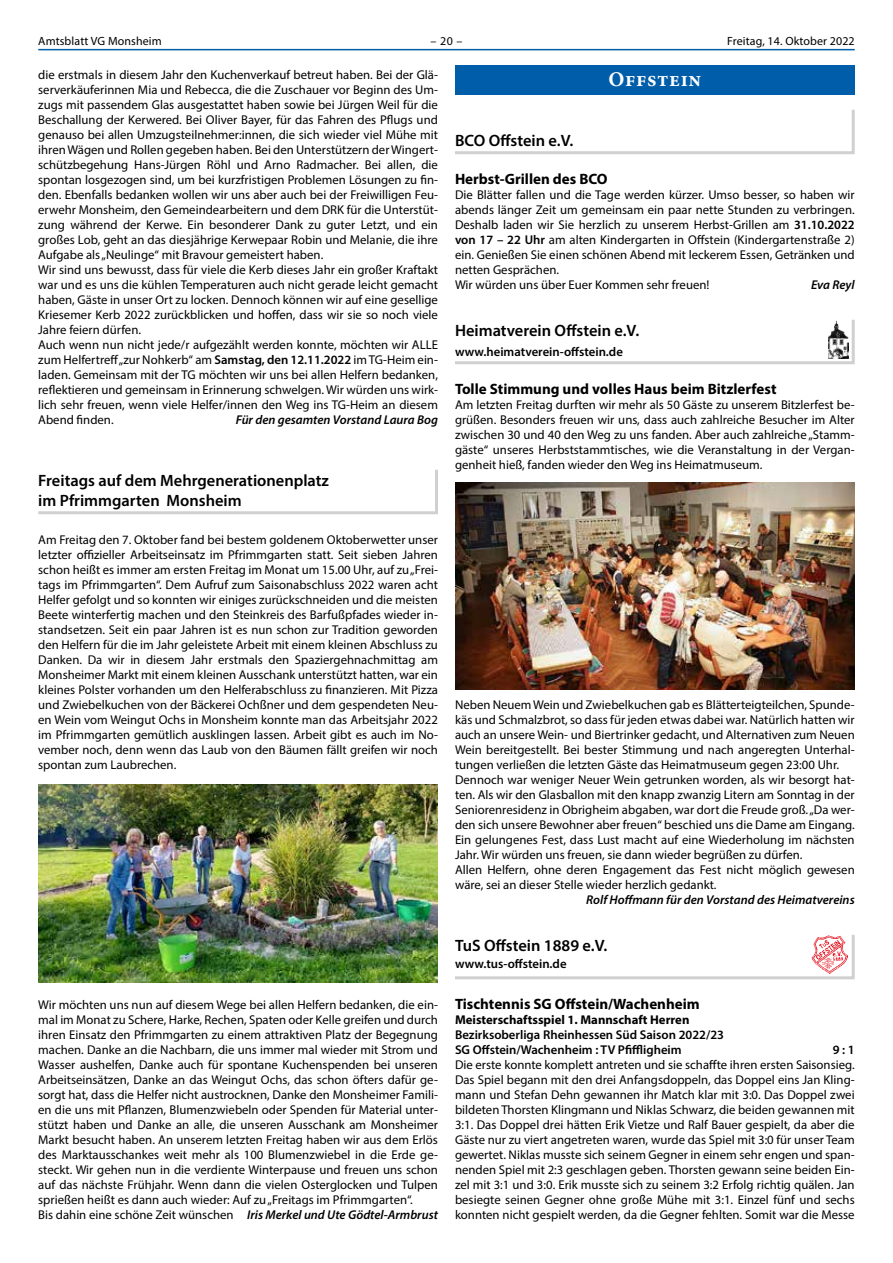
<style>
.page{position:relative;width:893px;height:1263px;background:#fff}
.page>*{position:absolute;margin:0;border:0;box-sizing:border-box;transform-origin:0 0}
.t1{font:700 20.85px "Minion Pro";letter-spacing:.03em;color:#fff}
.t2{font:600 16.5px/19.5px "Myriad Pro";color:#000}
.t3{font:700 15px "Myriad Pro";color:#000}
.t4{font:12.75px/15px "Myriad Pro";color:#000}
.t5{font:600 12.75px/15px "Myriad Pro";color:#000}
.t6{font:italic 600 12.75px "Myriad Pro";color:#000}
.t7{font:700 12.75px "Myriad Pro";color:#000}
.t8{font:12px "Myriad Pro";letter-spacing:.01em;color:#000}
.s1{font-weight:600}
.s2{font-weight:600;font-style:italic}
</style>
<div class="page">
<hr style="left:38px;top:49px;width:817px;height:1px;background:#005da9">
<svg style="left:38px;top:469px;width:400px;height:46px"></svg>
<div style="left:455px;top:65px;width:400px;height:29px;background:#005da9"></div>
<svg style="left:455px;top:109px;width:400px;height:46px"></svg>
<svg style="left:455px;top:935px;width:400px;height:45px"></svg>
<img style="left:811px;top:935px;width:37px;height:38px">
<img style="left:455px;top:482px;width:400px;height:208px">
<svg style="left:455px;top:319px;width:400px;height:46px"></svg>
<img style="left:828px;top:319px;width:20px;height:39px">
<img style="left:38px;top:784px;width:400px;height:199px">
<p class="t8" style="left:38px;top:34px;width:125px">Amtsblatt VG Monsheim</p>
<p class="t8" style="left:431px;top:34px;width:33px">– 20 –</p>
<p class="t8" style="left:727px;top:34px;width:129px">Freitag, 14. Oktober 2022</p>
<p class="t4" style="left:38px;top:67px;width:401px">die erstmals in diesem Jahr den Kuchenverkauf betreut haben. Bei der Glä&shy;serverkäuferinnen Mia und Rebecca, die die Zuschauer vor Beginn des Um&shy;zugs mit passendem Glas ausgestattet haben sowie bei Jürgen Weil für die Beschallung der Kerwered. Bei Oliver Bayer, für das Fahren des Pflugs und genauso bei allen Umzugsteilnehmer:innen, die sich wieder viel Mühe mit ihren Wägen und Rollen gegeben haben. Bei den Unterstützern der Wingert&shy;schützbegehung Hans-Jürgen Röhl und Arno Radmacher. Bei allen, die spontan losgezogen sind, um bei kurzfristigen Problemen Lösungen zu fin&shy;den. Ebenfalls bedanken wollen wir uns aber auch bei der Freiwilligen Feu&shy;erwehr Monsheim, den Gemeindearbeitern und dem DRK für die Unterstüt&shy;zung während der Kerwe. Ein besonderer Dank zu guter Letzt, und ein großes Lob, geht an das diesjährige Kerwepaar Robin und Melanie, die ihre Aufgabe als „Neulinge“ mit Bravour gemeistert haben.<br>Wir sind uns bewusst, dass für viele die Kerb dieses Jahr ein großer Kraftakt war und es uns die kühlen Temperaturen auch nicht gerade leicht gemacht haben, Gäste in unser Ort zu locken. Dennoch können wir auf eine gesellige Kriesemer Kerb 2022 zurückblicken und hoffen, dass wir sie so noch viele Jahre feiern dürfen.<br>Auch wenn nun nicht jede/r aufgezählt werden konnte, möchten wir ALLE zum Helfertreff „zur Nohkerb“ am <span class="s1">Samstag, den 12.11.2022</span> im TG-Heim ein&shy;laden. Gemeinsam mit der TG möchten wir uns bei allen Helfern bedanken, reflektieren und gemeinsam in Erinnerung schwelgen. Wir würden uns wirk&shy;lich sehr freuen, wenn viele Helfer/innen den Weg ins TG-Heim an diesem Abend finden.</p>
<p class="t6" style="left:236px;top:412px;width:204px">Für den gesamten Vorstand Laura Bog</p>
<p class="t2" style="left:38px;top:470px;width:292px">Freitags auf dem Mehrgenerationenplatz im Pfrimmgarten Monsheim</p>
<p class="t4" style="left:38px;top:532px;width:401px;text-align:justify">Am Freitag den 7. Oktober fand bei bestem goldenem Oktoberwetter unser letzter offizieller Arbeitseinsatz im Pfrimmgarten statt. Seit sieben Jahren schon heißt es immer am ersten Freitag im Monat um 15.00 Uhr, auf zu „Frei&shy;tags im Pfrimmgarten“. Dem Aufruf zum Saisonabschluss 2022 waren acht Helfer gefolgt und so konnten wir einiges zurückschneiden und die meisten Beete winterfertig machen und den Steinkreis des Barfußpfades wieder in&shy;standsetzen. Seit ein paar Jahren ist es nun schon zur Tradition geworden den Helfern für die im Jahr geleistete Arbeit mit einem kleinen Abschluss zu Danken. Da wir in diesem Jahr erstmals den Spaziergehnachmittag am Monsheimer Markt mit einem kleinen Ausschank unterstützt hatten, war ein kleines Polster vorhanden um den Helferabschluss zu finanzieren. Mit Pizza und Zwiebelkuchen von der Bäckerei Ochßner und dem gespendeten Neu&shy;en Wein vom Weingut Ochs in Monsheim konnte man das Arbeitsjahr 2022 im Pfrimmgarten gemütlich ausklingen lassen. Arbeit gibt es auch im No&shy;vember noch, denn wenn das Laub von den Bäumen fällt greifen wir noch spontan zum Laubrechen.</p>
<p class="t4" style="left:38px;top:997px;width:401px">Wir möchten uns nun auf diesem Wege bei allen Helfern bedanken, die ein&shy;mal im Monat zu Schere, Harke, Rechen, Spaten oder Kelle greifen und durch ihren Einsatz den Pfrimmgarten zu einem attraktiven Platz der Begegnung machen. Danke an die Nachbarn, die uns immer mal wieder mit Strom und Wasser aushelfen, Danke auch für spontane Kuchenspenden bei unseren Arbeitseinsätzen, Danke an das Weingut Ochs, das schon öfters dafür ge&shy;sorgt hat, dass die Helfer nicht austrocknen, Danke den Monsheimer Famili&shy;en die uns mit Pflanzen, Blumenzwiebeln oder Spenden für Material unter&shy;stützt haben und Danke an alle, die unseren Ausschank am Monsheimer Markt besucht haben. An unserem letzten Freitag haben wir aus dem Erlös des Marktausschankes weit mehr als 100 Blumenzwiebel in die Erde ge&shy;steckt. Wir gehen nun in die verdiente Winterpause und freuen uns schon auf das nächste Frühjahr. Wenn dann die vielen Osterglocken und Tulpen sprießen heißt es dann auch wieder: Auf zu „Freitags im Pfrimmgarten“.<br>Bis dahin eine schöne Zeit wünschen <span class="s2">Iris Merkel und Ute Gödtel-Armbrust</span></p>
<p class="t2" style="left:455px;top:130px;width:120px">BCO Offstein e.V.</p>
<h1 class="t1" style="left:609px;top:64px;width:94px">Offstein</h1>
<p class="t3" style="left:455px;top:169px;width:154px">Herbst-Grillen des BCO</p>
<p class="t4" style="left:455px;top:187px;width:401px">Die Blätter fallen und die Tage werden kürzer. Umso besser, so haben wir abends länger Zeit um gemeinsam ein paar nette Stunden zu verbringen.<br>Deshalb laden wir Sie herzlich zu unserem Herbst-Grillen am <span class="s1">31.10.2022 von 17 – 22 Uhr</span> am alten Kindergarten in Offstein (Kindergartenstraße 2) ein. Genießen Sie einen schönen Abend mit leckerem Essen, Getränken und netten Gesprächen.<br>Wir würden uns über Euer Kommen sehr freuen!</p>
<p class="t6" style="left:811px;top:277px;width:45px">Eva Reyl</p>
<p class="t2" style="left:455px;top:320px;width:186px">Heimatverein Offstein e.V.</p>
<p class="t5" style="left:455px;top:343px;width:169px">www.heimatverein-offstein.de</p>
<p class="t3" style="left:455px;top:379px;width:323px">Tolle Stimmung und volles Haus beim Bitzlerfest</p>
<p class="t4" style="left:455px;top:397px;width:401px;text-align:justify">Am letzten Freitag durften wir mehr als 50 Gäste zu unserem Bitzlerfest be&shy;grüßen. Besonders freuen wir uns, dass auch zahlreiche Besucher im Alter zwischen 30 und 40 den Weg zu uns fanden. Aber auch zahlreiche „Stamm&shy;gäste“ unseres Herbststammtisches, wie die Veranstaltung in der Vergan&shy;genheit hieß, fanden wieder den Weg ins Heimatmuseum.</p>
<p class="t4" style="left:455px;top:697px;width:401px">Neben Neuem Wein und Zwiebelkuchen gab es Blätterteigteilchen, Spunde&shy;käs und Schmalzbrot, so dass für jeden etwas dabei war. Natürlich hatten wir auch an unsere Wein- und Biertrinker gedacht, und Alternativen zum Neuen Wein bereitgestellt. Bei bester Stimmung und nach angeregten Unterhal&shy;tungen verließen die letzten Gäste das Heimatmuseum gegen 23:00 Uhr.<br>Dennoch war weniger Neuer Wein getrunken worden, als wir besorgt hat&shy;ten. Als wir den Glasballon mit den knapp zwanzig Litern am Sonntag in der Seniorenresidenz in Obrigheim abgaben, war dort die Freude groß. „Da wer&shy;den sich unsere Bewohner aber freuen“ beschied uns die Dame am Eingang.<br>Ein gelungenes Fest, dass Lust macht auf eine Wiederholung im nächsten Jahr. Wir würden uns freuen, sie dann wieder begrüßen zu dürfen.<br>Allen Helfern, ohne deren Engagement das Fest nicht möglich gewesen wäre, sei an dieser Stelle wieder herzlich gedankt.</p>
<p class="t6" style="left:586px;top:892px;width:270px">Rolf Hoffmann für den Vorstand des Heimatvereins</p>
<p class="t2" style="left:455px;top:935px;width:154px">TuS Offstein 1889 e.V.</p>
<p class="t5" style="left:455px;top:956px;width:113px">www.tus-offstein.de</p>
<p class="t3" style="left:455px;top:994px;width:246px">Tischtennis SG Offstein/Wachenheim</p>
<p class="t7" style="left:455px;top:1012px;width:236px">Meisterschaftsspiel 1. Mannschaft Herren</p>
<p class="t5" style="left:455px;top:1027px;width:270px">Bezirksoberliga Rheinhessen Süd Saison 2022/23<br>SG Offstein/Wachenheim : TV Pfiffligheim</p>
<p class="t5" style="left:833px;top:1042px;width:23px">9 : 1</p>
<p class="t4" style="left:455px;top:1057px;width:401px;text-align:justify">Die erste konnte komplett antreten und sie schaffte ihren ersten Saisonsieg.<br>Das Spiel begann mit den drei Anfangsdoppeln, das Doppel eins Jan Kling&shy;mann und Stefan Dehn gewannen ihr Match klar mit 3:0. Das Doppel zwei bildeten Thorsten Klingmann und Niklas Schwarz, die beiden gewannen mit 3:1. Das Doppel drei hätten Erik Vietze und Ralf Bauer gespielt, da aber die Gäste nur zu viert angetreten waren, wurde das Spiel mit 3:0 für unser Team gewertet. Niklas musste sich seinem Gegner in einem sehr engen und span&shy;nenden Spiel mit 2:3 geschlagen geben. Thorsten gewann seine beiden Ein&shy;zel mit 3:1 und 3:0. Erik musste sich zu seinem 3:2 Erfolg richtig quälen. Jan besiegte seinen Gegner ohne große Mühe mit 3:1. Einzel fünf und sechs konnten nicht gespielt werden, da die Gegner fehlten. Somit war die Messe</p>
</div>
